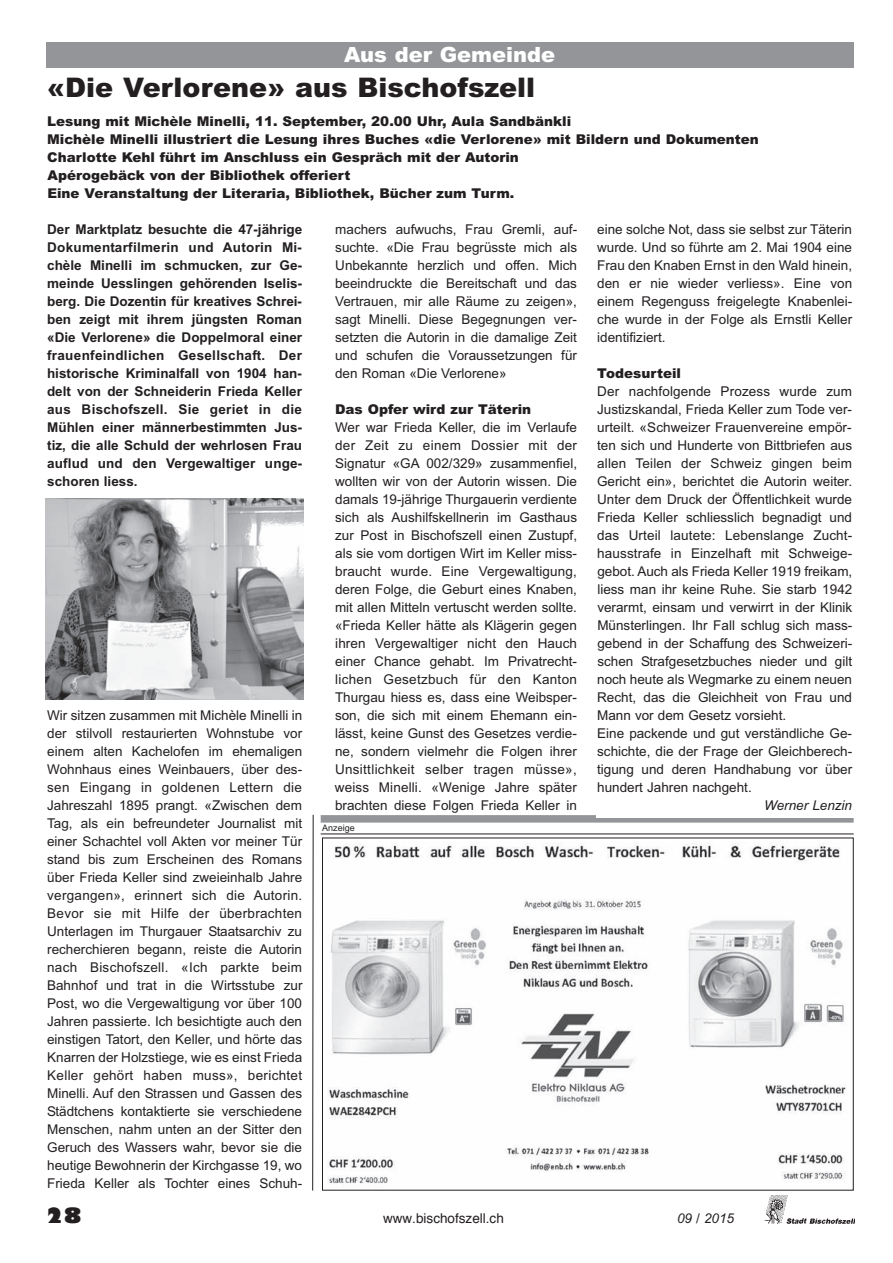
<style>
.page{position:relative;width:893px;height:1263px;background:#fff}
.page>*{position:absolute;margin:0;border:0;box-sizing:border-box;transform-origin:0 0}
.t1{font:900 27px "Arial";color:#231f20}
.t2{font:900 21px "Arial";color:#fff}
.t3{font:800 21px "Gill Sans";color:#231f20}
.t4{font:13.5px/18px "Arial";color:#231f20;text-align:justify}
.t5{font:700 13.5px/18px "Arial";letter-spacing:.01em;color:#231f20;text-align:justify}
.t6{font:900 13.5px/18px "Arial";color:#231f20}
.t7{font:italic 13.5px "Arial";color:#231f20}
.t8{font:italic 13.5px "Arial";color:#231f20}
.t9{font:13.5px "Helvetica";color:#231f20}
.t10{font:9px "Arial";color:#231f20}
</style>
<div class="page">
<img style="left:764px;top:1195px;width:91px;height:29px">
<div style="left:46px;top:42px;width:808px;height:26px;background:#939598"></div>
<hr style="left:321px;top:833px;width:533px;height:1px;background:#231f20">
<div style="left:321px;top:815px;width:533px;height:8px;background:#939598"></div>
<img style="left:329px;top:843px;width:517px;height:341px">
<div style="left:596px;top:207px;width:258px;height:610px;background:#fff"></div>
<img style="left:46px;top:499px;width:258px;height:200px">
<svg style="left:312px;top:814px;width:2px;height:377px"></svg>
<h2 class="t2" style="left:344px;top:39px;width:213px">Aus der Gemeinde</h2>
<h1 class="t1" style="left:47px;top:68px;width:490px">«Die Verlorene» aus Bischofszell</h1>
<p class="t6" style="left:47px;top:112px;width:713px">Lesung mit Michèle Minelli, 11. September, 20.00 Uhr, Aula Sandbänkli<br>Michèle Minelli illustriert die Lesung ihres Buches «die Verlorene» mit Bildern und Dokumenten Charlotte Kehl führt im Anschluss ein Gespräch mit der Autorin<br>Apérogebäck von der Bibliothek offeriert<br>Eine Veranstaltung der Literaria, Bibliothek, Bücher zum Turm.</p>
<p class="t5" style="left:47px;top:221px;width:257px">Der Marktplatz besuchte die 47-jährige Dokumentarfilmerin und Autorin Mi&shy;chèle Minelli im schmucken, zur Ge&shy;meinde Uesslingen gehörenden Iselis&shy;berg. Die Dozentin für kreatives Schrei&shy;ben zeigt mit ihrem jüngsten Roman «Die Verlorene» die Doppelmoral einer frauenfeindlichen Gesellschaft. Der historische Kriminalfall von 1904 han&shy;delt von der Schneiderin Frieda Keller aus Bischofszell. Sie geriet in die Mühlen einer männerbestimmten Jus&shy;tiz, die alle Schuld der wehrlosen Frau auflud und den Vergewaltiger unge&shy;schoren liess.</p>
<p class="t4" style="left:335px;top:220px;width:244px">machers aufwuchs, Frau Gremli, auf&shy;suchte. «Die Frau begrüsste mich als Unbekannte herzlich und offen. Mich beeindruckte die Bereitschaft und das Vertrauen, mir alle Räume zu zeigen», sagt Minelli. Diese Begegnungen ver&shy;setzten die Autorin in die damalige Zeit und schufen die Voraussetzungen für den Roman «Die Verlorene»</p>
<p class="t6" style="left:335px;top:400px;width:198px">Das Opfer wird zur Täterin</p>
<p class="t4" style="left:335px;top:418px;width:244px">Wer war Frieda Keller, die im Verlaufe der Zeit zu einem Dossier mit der Signatur «GA 002/329» zusammenfiel, wollten wir von der Autorin wissen. Die damals 19-jährige Thurgauerin verdiente sich als Aushilfskellnerin im Gasthaus zur Post in Bischofszell einen Zustupf, als sie vom dortigen Wirt im Keller miss&shy;braucht wurde. Eine Vergewaltigung, deren Folge, die Geburt eines Knaben, mit allen Mitteln vertuscht werden sollte. «Frieda Keller hätte als Klägerin gegen ihren Vergewaltiger nicht den Hauch einer Chance gehabt. Im Privatrecht&shy;lichen Gesetzbuch für den Kanton Thurgau hiess es, dass eine Weibsper&shy;son, die sich mit einem Ehemann ein&shy;lässt, keine Gunst des Gesetzes verdie&shy;ne, sondern vielmehr die Folgen ihrer Unsittlichkeit selber tragen müsse», weiss Minelli. «Wenige Jahre später brachten diese Folgen Frieda Keller in</p>
<p class="t4" style="left:597px;top:220px;width:257px">eine solche Not, dass sie selbst zur Täterin wurde. Und so führte am 2. Mai 1904 eine Frau den Knaben Ernst in den Wald hinein, den er nie wieder verliess». Eine von einem Regenguss freigelegte Knabenlei&shy;che wurde in der Folge als Ernstli Keller identifiziert.</p>
<p class="t6" style="left:597px;top:364px;width:85px">Todesurteil</p>
<p class="t4" style="left:597px;top:382px;width:257px;text-align:left">Der nachfolgende Prozess wurde zum Justizskandal, Frieda Keller zum Tode ver&shy;urteilt. «Schweizer Frauenvereine empör&shy;ten sich und Hunderte von Bittbriefen aus allen Teilen der Schweiz gingen beim Gericht ein», berichtet die Autorin weiter.<br>Unter dem Druck der Öffentlichkeit wurde Frieda Keller schliesslich begnadigt und das Urteil lautete: Lebenslange Zucht&shy;hausstrafe in Einzelhaft mit Schweige&shy;gebot. Auch als Frieda Keller 1919 freikam, liess man ihr keine Ruhe. Sie starb 1942 verarmt, einsam und verwirrt in der Klinik Münsterlingen. Ihr Fall schlug sich mass&shy;gebend in der Schaffung des Schweizeri&shy;schen Strafgesetzbuches nieder und gilt noch heute als Wegmarke zu einem neuen Recht, das die Gleichheit von Frau und Mann vor dem Gesetz vorsieht.<br>Eine packende und gut verständliche Ge&shy;schichte, die der Frage der Gleichberech&shy;tigung und deren Handhabung vor über hundert Jahren nachgeht.</p>
<p class="t7" style="left:764px;top:796px;width:89px">Werner Lenzin</p>
<p class="t4" style="left:47px;top:706px;width:257px">Wir sitzen zusammen mit Michèle Minelli in der stilvoll restaurierten Wohnstube vor einem alten Kachelofen im ehemaligen Wohnhaus eines Weinbauers, über des&shy;sen Eingang in goldenen Lettern die Jahreszahl 1895 prangt. «Zwischen dem Tag, als ein befreundeter Journalist mit einer Schachtel voll Akten vor meiner Tür stand bis zum Erscheinen des Romans über Frieda Keller sind zweieinhalb Jahre vergangen», erinnert sich die Autorin.<br>Bevor sie mit Hilfe der überbrachten Unterlagen im Thurgauer Staatsarchiv zu recherchieren begann, reiste die Autorin nach Bischofszell. «Ich parkte beim Bahnhof und trat in die Wirtsstube zur Post, wo die Vergewaltigung vor über 100<br>Jahren passierte. Ich besichtigte auch den einstigen Tatort, den Keller, und hörte das Knarren der Holzstiege, wie es einst Frieda Keller gehört haben muss», berichtet Minelli. Auf den Strassen und Gassen des Städtchens kontaktierte sie verschiedene Menschen, nahm unten an der Sitter den Geruch des Wassers wahr, bevor sie die heutige Bewohnerin der Kirchgasse 19, wo Frieda Keller als Tochter eines Schuh-</p>
<p class="t10" style="left:322px;top:822px;width:34px">Anzeige</p>
<h2 class="t3" style="left:47px;top:1201px;width:37px">28</h2>
<p class="t9" style="left:383px;top:1208px;width:31px">www</p>
<p class="t4" style="left:385px;top:1208px;width:122px">www.bischofszell.ch</p>
<p class="t8" style="left:677px;top:1211px;width:59px">09 / 2015</p>
<p class="t7" style="left:683px;top:1208px;width:59px">09 / 2015</p>
</div>
